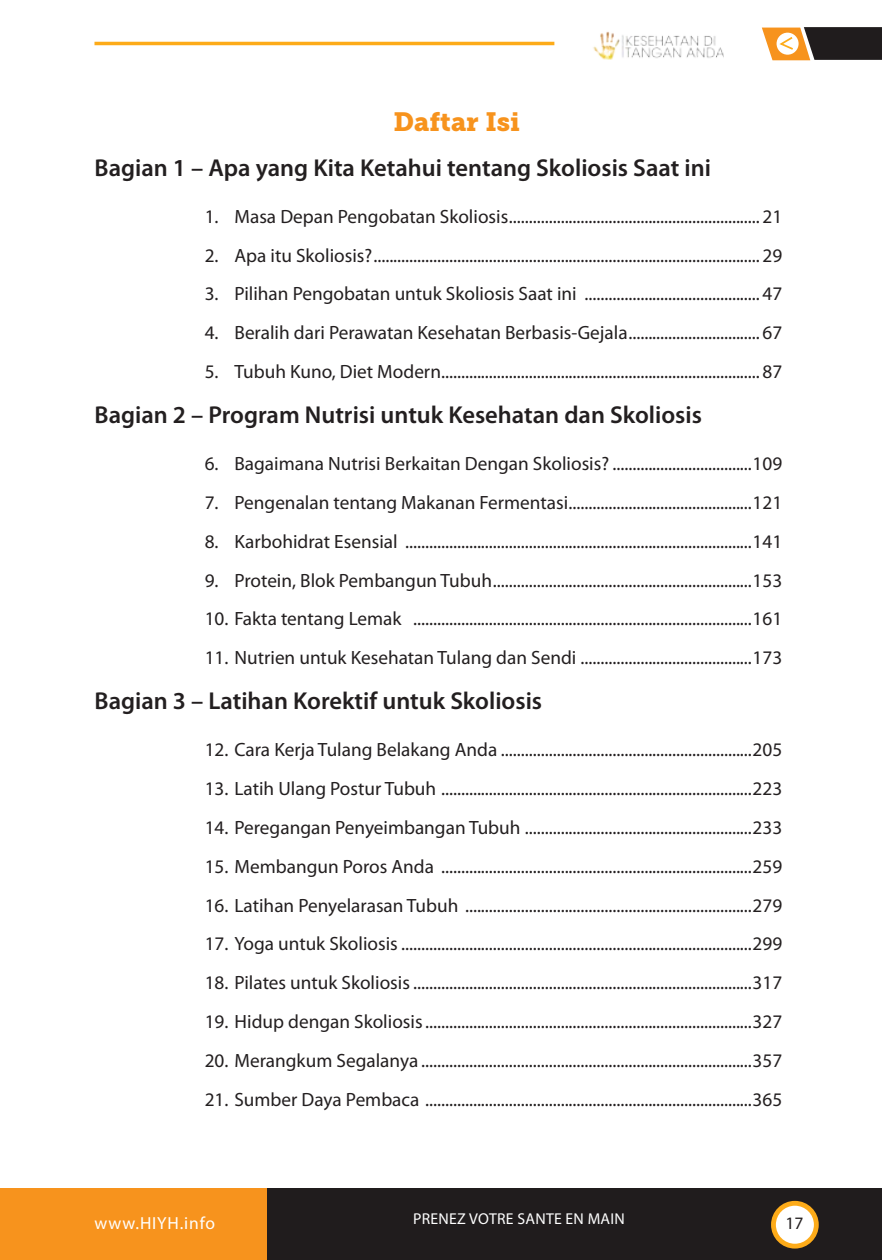
<style>
.page{position:relative;width:882px;height:1260px;background:#fff}
.page>*{position:absolute;margin:0;border:0;box-sizing:border-box;transform-origin:0 0}
.t1{font:26.25px "Museo Slab 900";color:#f7931d}
.t2{font:600 24.5px "Myriad Pro";color:#231f20}
.t3{font:19.25px "Myriad Pro";color:#231f20}
.t4{font:17.5px "Myriad Pro";letter-spacing:.05em;color:#fff}
.t5{font:17.5px "Myriad Pro";color:#231f20}
.t6{font:15.75px "Myriad Pro";letter-spacing:.02em;color:#fff}
</style>
<div class="page">
<div style="left:267px;top:1188px;width:615px;height:72px;background:#201c1d"></div>
<div style="left:0;top:1188px;width:267px;height:72px;background:#f7931d"></div>
<hr style="left:94px;top:42px;width:460px;height:3px;background:#fdab19">
<svg style="left:762px;top:27px;width:120px;height:33px;background:#765d43"></svg>
<div style="left:773px;top:1203px;width:43px;height:43px;background:#fff;border-radius:50%"></div>
<div style="left:771px;top:1201px;width:48px;height:48px;border:5px solid #fdab19;border-radius:50%"></div>
<img style="left:593px;top:31px;width:131px;height:28px">
<h1 class="t1" style="left:393px;top:106px;width:128px">Daftar Isi</h1>
<p class="t2" style="left:94px;top:152px;width:618px">Bagian 1 – Apa yang Kita Ketahui tentang Skoliosis Saat ini</p>
<p class="t3" style="left:205px;top:204px;width:579px">1. Masa Depan Pengobatan Skoliosis............................................................... 21</p>
<p class="t3" style="left:205px;top:243px;width:579px">2. Apa itu Skoliosis?................................................................................................. 29</p>
<p class="t3" style="left:205px;top:282px;width:579px">3. Pilihan Pengobatan untuk Skoliosis Saat ini ............................................ 47</p>
<p class="t3" style="left:205px;top:321px;width:579px">4. Beralih dari Perawatan Kesehatan Berbasis-Gejala................................. 67</p>
<p class="t3" style="left:205px;top:360px;width:579px">5. Tubuh Kuno, Diet Modern................................................................................ 87</p>
<p class="t2" style="left:94px;top:399px;width:609px">Bagian 2 – Program Nutrisi untuk Kesehatan dan Skoliosis</p>
<p class="t3" style="left:205px;top:452px;width:579px">6. Bagaimana Nutrisi Berkaitan Dengan Skoliosis? ...................................109</p>
<p class="t3" style="left:205px;top:491px;width:579px">7. Pengenalan tentang Makanan Fermentasi..............................................121</p>
<p class="t3" style="left:205px;top:529px;width:579px">8. Karbohidrat Esensial .......................................................................................141</p>
<p class="t3" style="left:205px;top:568px;width:579px">9. Protein, Blok Pembangun Tubuh.................................................................153</p>
<p class="t3" style="left:205px;top:607px;width:579px">10. Fakta tentang Lemak .....................................................................................161</p>
<p class="t3" style="left:205px;top:646px;width:579px">11. Nutrien untuk Kesehatan Tulang dan Sendi ...........................................173</p>
<p class="t2" style="left:94px;top:686px;width:449px">Bagian 3 – Latihan Korektif untuk Skoliosis</p>
<p class="t3" style="left:205px;top:738px;width:579px">12. Cara Kerja Tulang Belakang Anda ...............................................................205</p>
<p class="t3" style="left:205px;top:777px;width:579px">13. Latih Ulang Postur Tubuh ..............................................................................223</p>
<p class="t3" style="left:205px;top:815px;width:579px">14. Peregangan Penyeimbangan Tubuh .........................................................233</p>
<p class="t3" style="left:205px;top:854px;width:579px">15. Membangun Poros Anda ..............................................................................259</p>
<p class="t3" style="left:205px;top:893px;width:579px">16. Latihan Penyelarasan Tubuh ........................................................................279</p>
<p class="t3" style="left:205px;top:932px;width:579px">17. Yoga untuk Skoliosis ........................................................................................299</p>
<p class="t3" style="left:205px;top:971px;width:579px">18. Pilates untuk Skoliosis .....................................................................................317</p>
<p class="t3" style="left:205px;top:1010px;width:579px">19. Hidup dengan Skoliosis..................................................................................327</p>
<p class="t3" style="left:205px;top:1049px;width:579px">20. Merangkum Segalanya ...................................................................................357</p>
<p class="t3" style="left:205px;top:1087px;width:579px">21. Sumber Daya Pembaca ..................................................................................365</p>
<p class="t4" style="left:94px;top:1212px;width:122px">www.HIYH.info</p>
<p class="t6" style="left:413px;top:1209px;width:213px">PRENEZ VOTRE SANTE EN MAIN</p>
<p class="t5" style="left:785px;top:1212px;width:19px">17</p>
</div>
